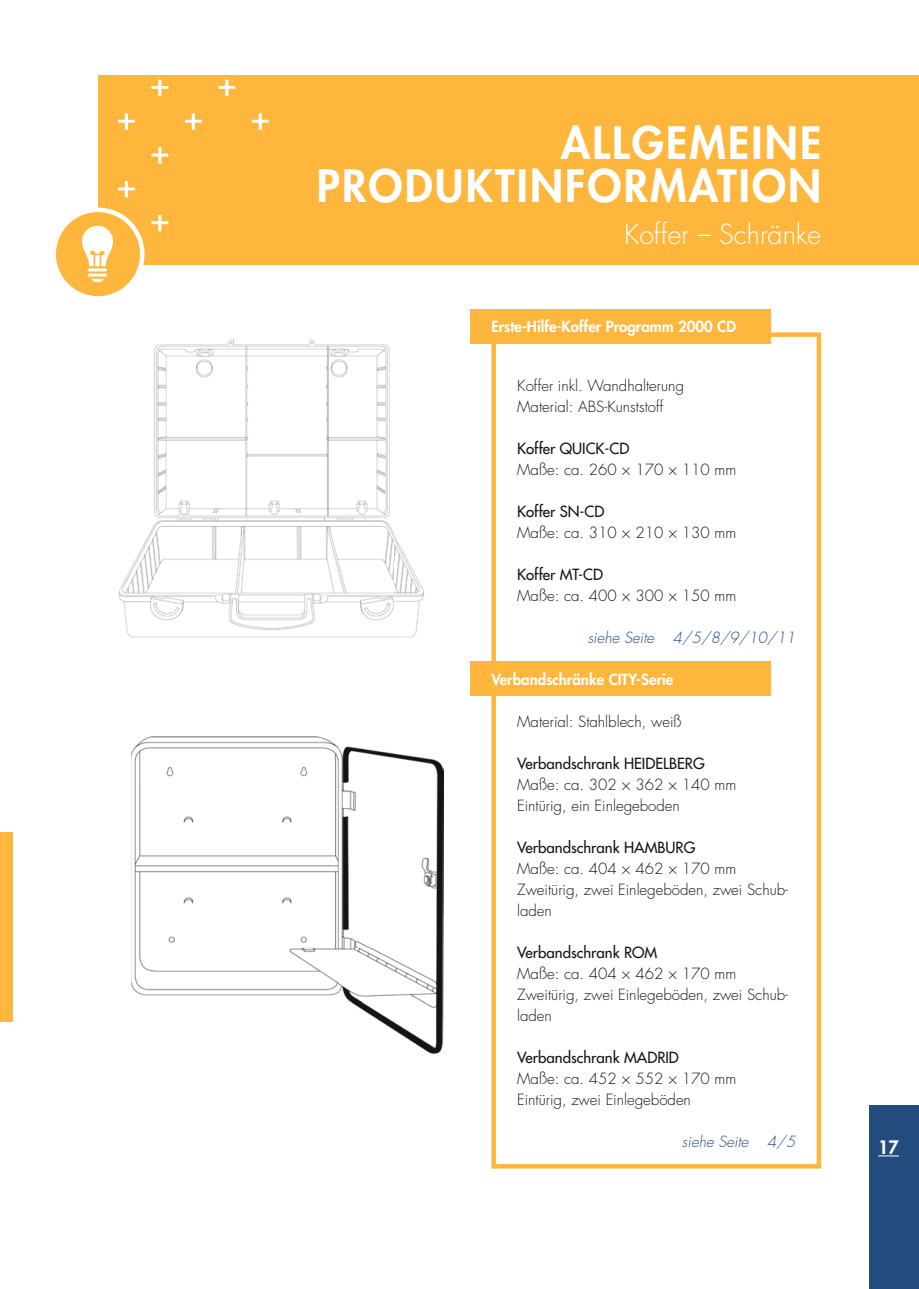
<style>
.page{position:relative;width:919px;height:1289px;background:#fff}
.page>*{position:absolute;margin:0;border:0;box-sizing:border-box;transform-origin:0 0}
.t1{font:800 43.5px/42.8px "Futura Std";letter-spacing:.05em;color:#fff;text-align:right}
.t2{font:300 27px "Futura Std";color:#fff}
.t3{font:800 18px "Futura Std";color:#fff}
.t4{font:300 15px/21px "Futura Std";color:#131413}
.t5{font:500 15px "Futura Std";color:#131413}
.t6{font:800 15px "Futura Std";color:#fff}
.t7{font:italic 300 15px "Futura Std";color:#234b7e}
</style>
<div class="page">
<div style="left:0;top:832px;width:13px;height:189px;background:#feb63c"></div>
<div style="left:491px;top:332px;width:330px;height:836px;border:4px solid #feb63c"></div>
<div style="left:470px;top:309px;width:300px;height:34px;background:#feb63c"></div>
<div style="left:470px;top:661px;width:300px;height:34px;background:#feb63c"></div>
<img style="left:118px;top:339px;width:306px;height:299px">
<img style="left:131px;top:736px;width:312px;height:317px">
<div style="left:98px;top:76px;width:820px;height:189px;background:#feb63c"></div>
<svg style="left:151px;top:80px;width:17px;height:16px"></svg>
<svg style="left:118px;top:113px;width:17px;height:17px"></svg>
<svg style="left:151px;top:215px;width:17px;height:16px"></svg>
<svg style="left:151px;top:147px;width:17px;height:17px"></svg>
<svg style="left:118px;top:181px;width:17px;height:16px"></svg>
<svg style="left:185px;top:113px;width:17px;height:17px"></svg>
<svg style="left:218px;top:79px;width:17px;height:17px"></svg>
<svg style="left:252px;top:113px;width:16px;height:17px"></svg>
<svg style="left:51px;top:207px;width:93px;height:93px;fill:#feb63c"></svg>
<svg style="left:82px;top:226px;width:31px;height:40px"></svg>
<hr style="left:88px;top:268px;width:19px;height:3px;background:#fff">
<hr style="left:88px;top:273px;width:19px;height:3px;background:#fff">
<svg style="left:91px;top:279px;width:13px;height:3px"></svg>
<div style="left:869px;top:1105px;width:49px;height:183px;background:#234b7e"></div>
<svg style="left:878px;top:1155px;width:20px;height:1px"></svg>
<h1 class="t1" style="left:317px;top:122px;width:506px">ALLGEMEINE<br>PRODUKTINFORMATION</h1>
<h2 class="t2" style="left:624px;top:218px;width:199px">Koffer – Schränke</h2>
<p class="t6" style="left:491px;top:317px;width:246px">Erste-Hilfe-Koffer Programm 2000 CD</p>
<p class="t4" style="left:517px;top:375px;width:168px">Koffer inkl. Wandhalterung<br>Material: ABS-Kunststoff</p>
<p class="t5" style="left:517px;top:439px;width:114px">Koffer QUICK-CD</p>
<p class="t4" style="left:517px;top:459px;width:220px">Maße: ca. 260 × 170 × 110 mm</p>
<p class="t5" style="left:517px;top:502px;width:89px">Koffer SN-CD</p>
<p class="t4" style="left:517px;top:522px;width:220px">Maße: ca. 310 × 210 × 130 mm</p>
<p class="t5" style="left:517px;top:565px;width:87px">Koffer MT-CD</p>
<p class="t4" style="left:517px;top:585px;width:220px">Maße: ca. 400 × 300 × 150 mm</p>
<p class="t7" style="left:587px;top:628px;width:209px">siehe Seite 4/5/8/9/10/11</p>
<p class="t6" style="left:491px;top:670px;width:183px">Verbandschränke CITY-Serie</p>
<p class="t4" style="left:517px;top:711px;width:166px">Material: Stahlblech, weiß</p>
<p class="t5" style="left:517px;top:754px;width:189px">Verbandschrank HEIDELBERG</p>
<p class="t4" style="left:517px;top:774px;width:220px">Maße: ca. 302 × 362 × 140 mm<br>Eintürig, ein Einlegeboden</p>
<p class="t5" style="left:517px;top:838px;width:180px">Verbandschrank HAMBURG</p>
<p class="t4" style="left:517px;top:858px;width:272px">Maße: ca. 404 × 462 × 170 mm<br>Zweitürig, zwei Einlegeböden, zwei Schub&shy;laden</p>
<p class="t5" style="left:517px;top:943px;width:142px">Verbandschrank ROM</p>
<p class="t4" style="left:517px;top:963px;width:272px">Maße: ca. 404 × 462 × 170 mm<br>Zweitürig, zwei Einlegeböden, zwei Schub&shy;laden</p>
<p class="t5" style="left:517px;top:1048px;width:163px">Verbandschrank MADRID</p>
<p class="t4" style="left:517px;top:1068px;width:220px">Maße: ca. 452 × 552 × 170 mm<br>Eintürig, zwei Einlegeböden</p>
<p class="t7" style="left:682px;top:1132px;width:115px">siehe Seite 4/5</p>
<p class="t3" style="left:878px;top:1136px;width:22px">17</p>
</div>
